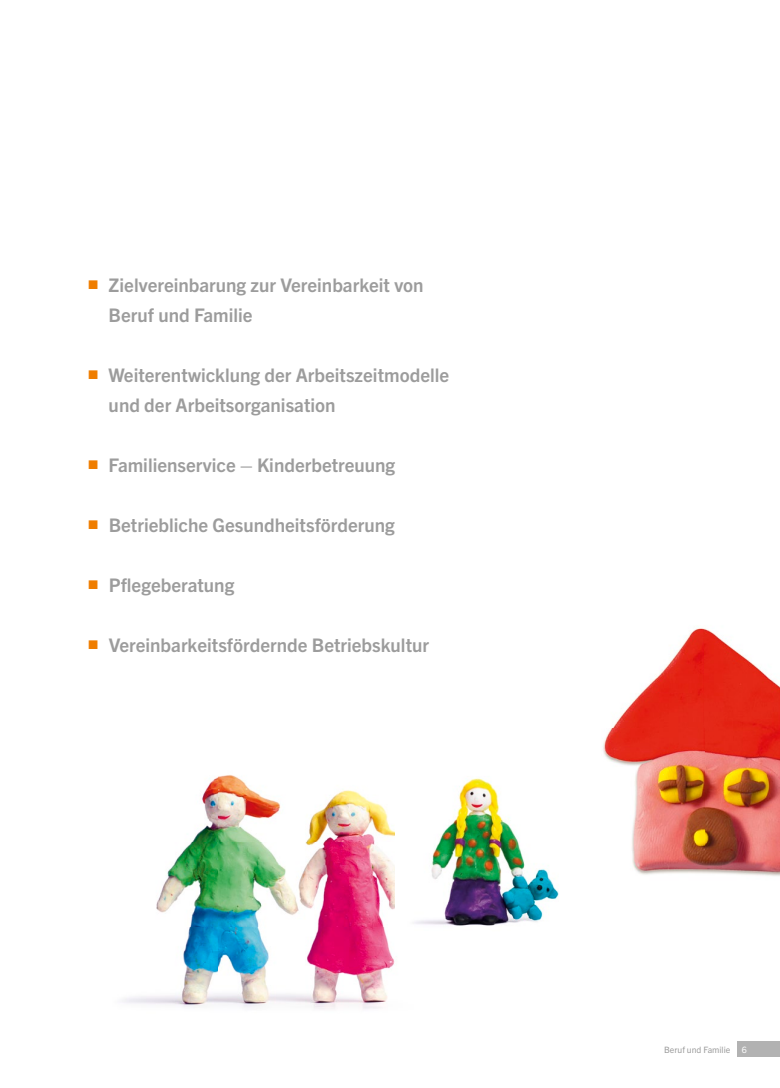
<style>
.page{position:relative;width:780px;height:1088px;background:#fff}
.page>*{position:absolute;margin:0;border:0;box-sizing:border-box;transform-origin:0 0}
.t1{font:700 18.75px/30px "Trade Gothic Next LT Pro";color:#9c9c9c}
.t2{font:8.75px "Trade Gothic Next LT Pro";color:#9c9c9c}
.t3{font:8.75px "Trade Gothic Next LT Pro";color:#fff}
</style>
<div class="page">
<img style="left:603px;top:628px;width:177px;height:248px">
<div style="left:737px;top:1042px;width:43px;height:15px;background:#b2b2b2"></div>
<img style="left:122px;top:775px;width:273px;height:234px">
<img style="left:414px;top:778px;width:145px;height:148px">
<p class="t1" style="left:109px;top:269px;width:316px;text-indent:-20px"><sup>■</sup> Zielvereinbarung zur Vereinbarkeit von<br>Beruf und Familie</p>
<p class="t1" style="left:109px;top:359px;width:342px;text-indent:-20px"><sup>■</sup> Weiterentwicklung der Arbeitszeitmodelle und der Arbeitsorganisation</p>
<p class="t1" style="left:89px;top:449px;width:308px"><sup>■</sup> Familienservice – Kinderbetreuung</p>
<p class="t1" style="left:89px;top:509px;width:308px"><sup>■</sup> Betriebliche Gesundheitsförderung</p>
<p class="t1" style="left:89px;top:569px;width:147px"><sup>■</sup> Pflegeberatung</p>
<p class="t1" style="left:89px;top:629px;width:342px"><sup>■</sup> Vereinbarkeitsfördernde Betriebskultur</p>
<p class="t2" style="left:664px;top:1043px;width:68px">Beruf und Familie</p>
<p class="t3" style="left:741px;top:1043px;width:7px">6</p>
</div>
